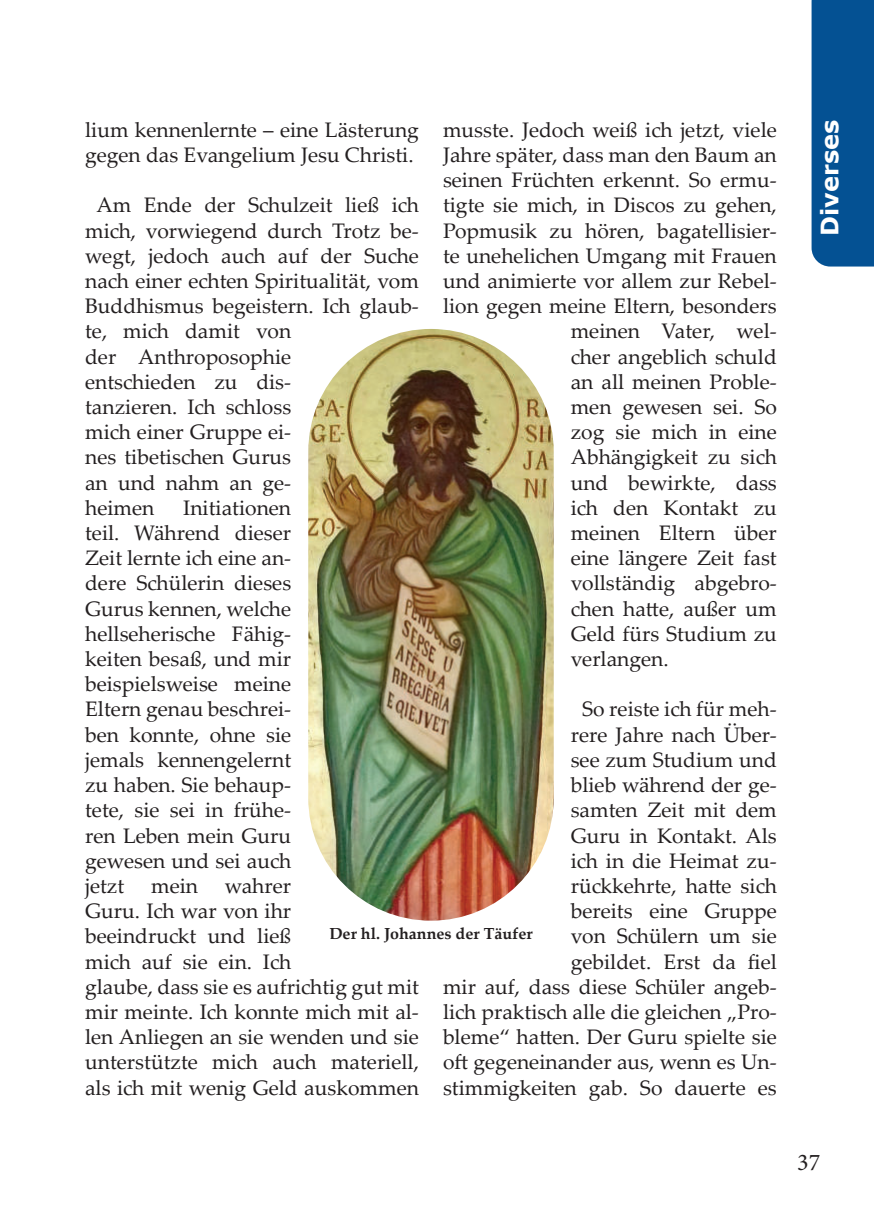
<style>
.page{position:relative;width:874px;height:1225px;background:#fff}
.page>*{position:absolute;margin:0;border:0;box-sizing:border-box;transform-origin:0 0}
.t1{font:700 24px "Verdana";color:#fff}
.t2{font:24px "Minion Pro";color:#231f20}
.t3{font:21px/25.2px "Palatino Linotype";color:#231f20}
.t4{font:700 16px "Palatino Linotype";color:#231f20}
</style>
<div class="page">
<div style="left:811px;top:0;width:62px;height:266px;background:#045193"></div>
<img style="left:308px;top:329px;width:245px;height:591px;border-radius:123px">
<p class="t3" style="left:443px;top:116px;width:335px">musste. Jedoch weiß ich jetzt, viele</p>
<p class="t3" style="left:443px;top:141px;width:335px">Jahre später, dass man den Baum an</p>
<p class="t3" style="left:443px;top:166px;width:335px">seinen Früchten erkennt. So ermu-</p>
<p class="t3" style="left:443px;top:192px;width:335px">tigte sie mich, in Discos zu gehen,</p>
<p class="t3" style="left:443px;top:217px;width:335px">Popmusik zu hören, bagatellisier-</p>
<p class="t3" style="left:443px;top:242px;width:335px">te unehelichen Umgang mit Frauen</p>
<p class="t3" style="left:443px;top:267px;width:335px">und animierte vor allem zur Rebel-</p>
<p class="t3" style="left:443px;top:292px;width:335px">lion gegen meine Eltern, besonders</p>
<p class="t3" style="left:570px;top:318px;width:207px">meinen Vater, wel-</p>
<p class="t3" style="left:570px;top:343px;width:207px">cher angeblich schuld</p>
<p class="t3" style="left:570px;top:371px;width:207px">an all meinen Proble-</p>
<p class="t3" style="left:570px;top:393px;width:207px">men gewesen sei. So</p>
<p class="t3" style="left:570px;top:418px;width:207px">zog sie mich in eine</p>
<p class="t3" style="left:570px;top:444px;width:207px">Abhängigkeit zu sich</p>
<p class="t3" style="left:570px;top:469px;width:207px">und bewirkte, dass</p>
<p class="t3" style="left:570px;top:494px;width:207px">ich den Kontakt zu</p>
<p class="t3" style="left:570px;top:523px;width:207px">meinen Eltern über</p>
<p class="t3" style="left:570px;top:548px;width:207px">eine längere Zeit fast</p>
<p class="t3" style="left:570px;top:570px;width:207px">vollständig abgebro-</p>
<p class="t3" style="left:570px;top:595px;width:207px">chen hatte, außer um</p>
<p class="t3" style="left:570px;top:620px;width:207px">Geld fürs Studium zu</p>
<p class="t3" style="left:570px;top:645px;width:99px">verlangen.</p>
<p class="t3" style="left:443px;top:696px;width:335px;text-align:right">So reiste ich für meh-<br>rere Jahre nach Über-<br>see zum Studium und<br>blieb während der ge-<br>samten Zeit mit dem<br>Guru in Kontakt. Als<br>ich in die Heimat zu-<br>rückkehrte, hatte sich<br>bereits eine Gruppe<br>von Schülern um sie<br>gebildet. Erst da fiel<br>mir auf, dass diese Schüler angeb&shy;lich praktisch alle die gleichen „Pro&shy;bleme“ hatten. Der Guru spielte sie oft gegeneinander aus, wenn es Un&shy;stimmigkeiten gab. So dauerte es</p>
<p class="t3" style="left:85px;top:119px;width:335px">lium kennenlernte – eine Lästerung gegen das Evangelium Jesu Christi.</p>
<p class="t3" style="left:85px;top:192px;width:335px;text-indent:11px">Am Ende der Schulzeit ließ ich mich, vorwiegend durch Trotz be&shy;wegt, jedoch auch auf der Suche nach einer echten Spiritualität, vom<br>Buddhismus begeistern. Ich glaub&shy;te, mich damit von<br>der Anthroposophie<br>entschieden zu dis-<br>tanzieren. Ich schloss<br>mich einer Gruppe ei-<br>nes tibetischen Gurus<br>an und nahm an ge-<br>heimen</p>
<p class="t3" style="left:85px;top:497px;width:207px;text-align:justify;text-indent:98px">Initiationen teil. Während dieser Zeit lernte ich eine an&shy;dere Schülerin dieses Gurus kennen, welche hellseherische Fähig&shy;keiten besaß, und mir beispielsweise meine Eltern genau beschrei&shy;ben konnte, ohne sie jemals kennengelernt zu haben. Sie behaup&shy;tete, sie sei in frühe&shy;ren Leben mein Guru gewesen und sei auch jetzt</p>
<p class="t3" style="left:85px;top:872px;width:335px;text-indent:140px">wahrer<br>Guru. Ich war von ihr<br>beeindruckt und ließ<br>mich auf sie ein. Ich<br>glaube, dass sie es aufrichtig gut mit mir meinte. Ich konnte mich mit al&shy;len Anliegen an sie wenden und sie unterstützte mich auch materiell, als ich mit wenig Geld auskommen</p>
<p class="t3" style="left:151px;top:872px;width:48px">mein</p>
<p class="t4" style="left:329px;top:922px;width:205px">Der hl. Johannes der Täufer</p>
<p class="t1" style="left:819px;top:236px;width:117px;rotate:-90deg">Diverses</p>
<p class="t2" style="left:796px;top:1147px;width:25px">37</p>
</div>
